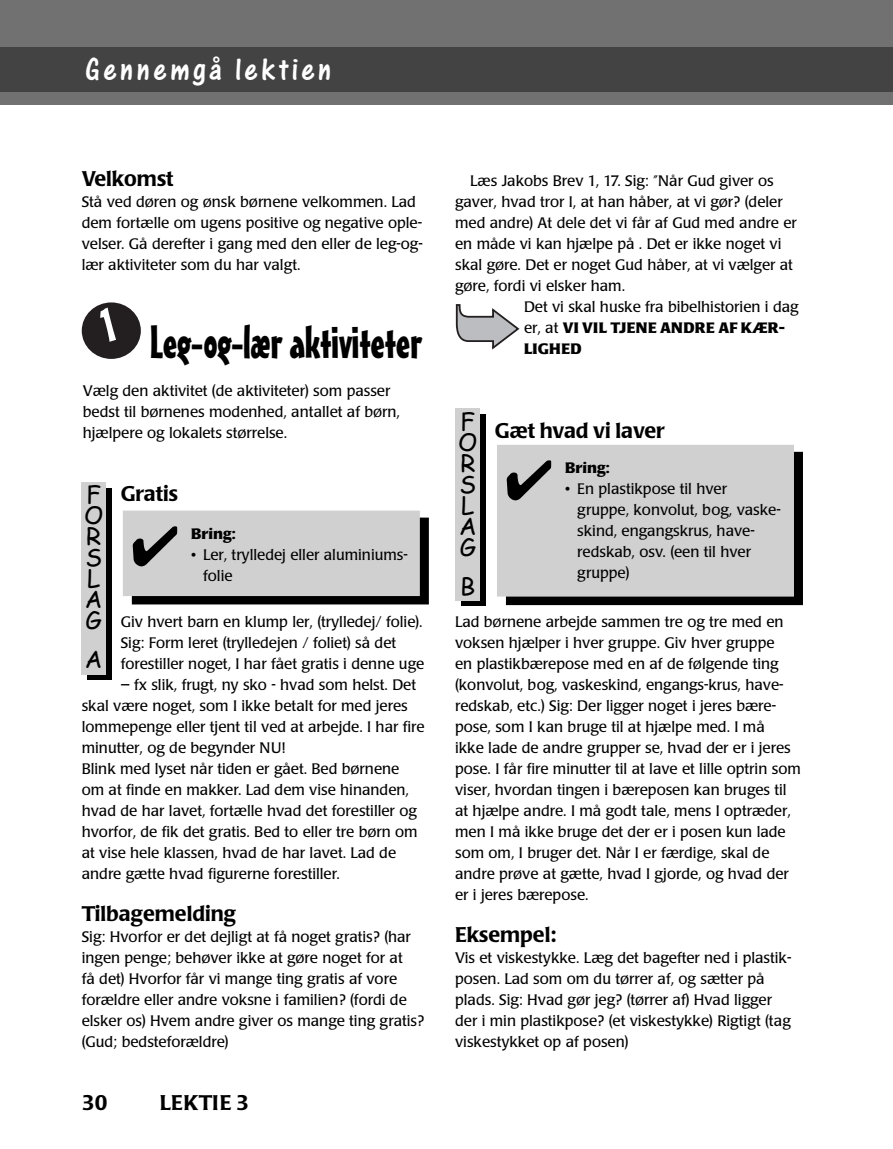
<style>
.page{position:relative;width:893px;height:1149px;background:#fff}
.page>*{position:absolute;margin:0;border:0;box-sizing:border-box;transform-origin:0 0}
.t1{font:45px "Mister Earl BT";letter-spacing:-.01em;color:#000}
.t2{font:33px "One Stroke Script Plain";letter-spacing:.1em;color:#fff}
.t3{font:24px/21px "Comic Sans MS";color:#000}
.t4{font:500 21px "Poppl Laudatio";color:#000}
.t5{font:15px/21px "Poppl Laudatio";color:#000}
.t6{font:700 15px "Poppl Laudatio";color:#000}
.s1{font-weight:400}
</style>
<div class="page">
<div style="left:0;top:0;width:893px;height:104px;background:#717171"></div>
<div style="left:0;top:47px;width:893px;height:44px;background:#434343"></div>
<svg style="left:455px;top:91px;width:66px;height:259px"></svg>
<div style="left:87px;top:487px;width:24px;height:192px;background:#000"></div>
<div style="left:82px;top:482px;width:24px;height:192px;background:#d0d0d0"></div>
<div style="left:507px;top:452px;width:295px;height:152px;background:#000"></div>
<div style="left:506px;top:451px;width:297px;height:154px;border:1px solid #000"></div>
<div style="left:498px;top:445px;width:295px;height:150px;background:#d0d0d0"></div>
<div style="left:497px;top:444px;width:297px;height:152px;border:1px solid #d0d0d0"></div>
<img style="left:506px;top:460px;width:46px;height:41px">
<div style="left:82px;top:302px;width:59px;height:57px;background:#231f20;border-radius:50%"></div>
<div style="left:133px;top:518px;width:295px;height:85px;background:#000"></div>
<div style="left:132px;top:517px;width:297px;height:87px;border:1px solid #000"></div>
<div style="left:124px;top:511px;width:295px;height:84px;background:#d0d0d0"></div>
<div style="left:123px;top:510px;width:297px;height:86px;border:1px solid #d0d0d0"></div>
<img style="left:132px;top:526px;width:46px;height:41px">
<div style="left:461px;top:414px;width:24px;height:191px;background:#000"></div>
<div style="left:456px;top:408px;width:24px;height:192px;background:#d0d0d0"></div>
<h2 class="t2" style="left:85px;top:59px;width:248px">Gennemgå lektien</h2>
<h3 class="t4" style="left:82px;top:169px;width:93px">Velkomst</h3>
<p class="t5" style="left:82px;top:192px;width:342px">Stå ved døren og ønsk børnene velkommen. Lad dem fortælle om ugens positive og negative ople&shy;velser. Gå derefter i gang med den eller de leg-og&shy;lær aktiviteter som du har valgt.</p>
<h1 class="t1" style="left:150px;top:324px;width:274px">Leg-og-lær aktiviteter</h1>
<p class="t5" style="left:83px;top:381px;width:319px">Vælg den aktivitet (de aktiviteter) som passer bedst til børnenes modenhed, antallet af børn, hjælpere og lokalets størrelse.</p>
<h3 class="t4" style="left:121px;top:484px;width:59px">Gratis</h3>
<h3 class="t3" style="left:84px;top:483px;width:21px">F<br>O<br>R<br>S<br>L<br>A<br>G</h3>
<h3 class="t3" style="left:85px;top:648px;width:19px">A</h3>
<p class="t6" style="left:191px;top:527px;width:46px">Bring:</p>
<p class="t5" style="left:203px;top:545px;width:206px;text-indent:-12px">• Ler, trylledej eller aluminiums&shy;folie</p>
<p class="t5" style="left:121px;top:612px;width:305px">Giv hvert barn en klump ler, (trylledej/ folie).<br>Sig: Form leret (trylledejen / foliet) så det forestiller noget, I har fået gratis i denne uge</p>
<p class="t5" style="left:82px;top:675px;width:344px;text-indent:39px">– fx slik, frugt, ny sko - hvad som helst. Det skal være noget, som I ikke betalt for med jeres lommepenge eller tjent til ved at arbejde. I har fire minutter, og de begynder NU!<br>Blink med lyset når tiden er gået. Bed børnene om at finde en makker. Lad dem vise hinanden, hvad de har lavet, fortælle hvad det forestiller og hvorfor, de fik det gratis. Bed to eller tre børn om at vise hele klassen, hvad de har lavet. Lad de andre gætte hvad figurerne forestiller.</p>
<h3 class="t4" style="left:82px;top:904px;width:156px">Tilbagemelding</h3>
<p class="t5" style="left:82px;top:927px;width:344px">Sig: Hvorfor er det dejligt at få noget gratis? (har ingen penge; behøver ikke at gøre noget for at<br>få det) Hvorfor får vi mange ting gratis af vore forældre eller andre voksne i familien? (fordi de elsker os) Hvem andre giver os mange ting gratis? (Gud; bedsteforældre)</p>
<h3 class="t4" style="left:82px;top:1093px;width:27px">30</h3>
<h3 class="t4" style="left:160px;top:1093px;width:91px">LEKTIE 3</h3>
<p class="t5" style="left:470px;top:171px;width:305px">Læs Jakobs Brev 1, 17. Sig: ”Når Gud giver os</p>
<p class="t5" style="left:455px;top:192px;width:329px">gaver, hvad tror I, at han håber, at vi gør? (deler</p>
<p class="t5" style="left:455px;top:213px;width:343px">med andre) At dele det vi får af Gud med andre er</p>
<p class="t5" style="left:455px;top:234px;width:328px">en måde vi kan hjælpe på . Det er ikke noget vi</p>
<p class="t5" style="left:455px;top:255px;width:339px">skal gøre. Det er noget Gud håber, at vi vælger at</p>
<p class="t5" style="left:455px;top:276px;width:171px">gøre, fordi vi elsker ham.</p>
<p class="t5" style="left:524px;top:297px;width:276px">Det vi skal huske fra bibelhistorien i dag</p>
<p class="t6" style="left:524px;top:321px;width:262px"><span class="s1">er, at</span> VI VIL TJENE ANDRE AF KÆR-</p>
<p class="t6" style="left:524px;top:342px;width:59px">LIGHED</p>
<h3 class="t3" style="left:458px;top:409px;width:21px">F<br>O<br>R<br>S<br>L<br>A<br>G</h3>
<h3 class="t3" style="left:460px;top:574px;width:17px">B</h3>
<h3 class="t4" style="left:495px;top:421px;width:172px">Gæt hvad vi laver</h3>
<p class="t6" style="left:565px;top:461px;width:46px">Bring:</p>
<p class="t5" style="left:577px;top:480px;width:205px;text-indent:-12px">• En plastikpose til hver gruppe, konvolut, bog, vaske&shy;skind, engangskrus, have&shy;redskab, osv. (een til hver gruppe)</p>
<p class="t5" style="left:455px;top:612px;width:347px">Lad børnene arbejde sammen tre og tre med en voksen hjælper i hver gruppe. Giv hver gruppe<br>en plastikbærepose med en af de følgende ting (konvolut, bog, vaskeskind, engangs-krus, have&shy;redskab, etc.) Sig: Der ligger noget i jeres bære&shy;pose, som I kan bruge til at hjælpe med. I må<br>ikke lade de andre grupper se, hvad der er i jeres pose. I får fire minutter til at lave et lille optrin som viser, hvordan tingen i bæreposen kan bruges til at hjælpe andre. I må godt tale, mens I optræder, men I må ikke bruge det der er i posen kun lade som om, I bruger det. Når I er færdige, skal de andre prøve at gætte, hvad I gjorde, og hvad der er i jeres bærepose.</p>
<h3 class="t4" style="left:455px;top:925px;width:103px">Eksempel:</h3>
<p class="t5" style="left:455px;top:948px;width:338px">Vis et viskestykke. Læg det bagefter ned i plastik&shy;posen. Lad som om du tørrer af, og sætter på plads. Sig: Hvad gør jeg? (tørrer af) Hvad ligger der i min plastikpose? (et viskestykke) Rigtigt (tag viskestykket op af posen)</p>
</div>
